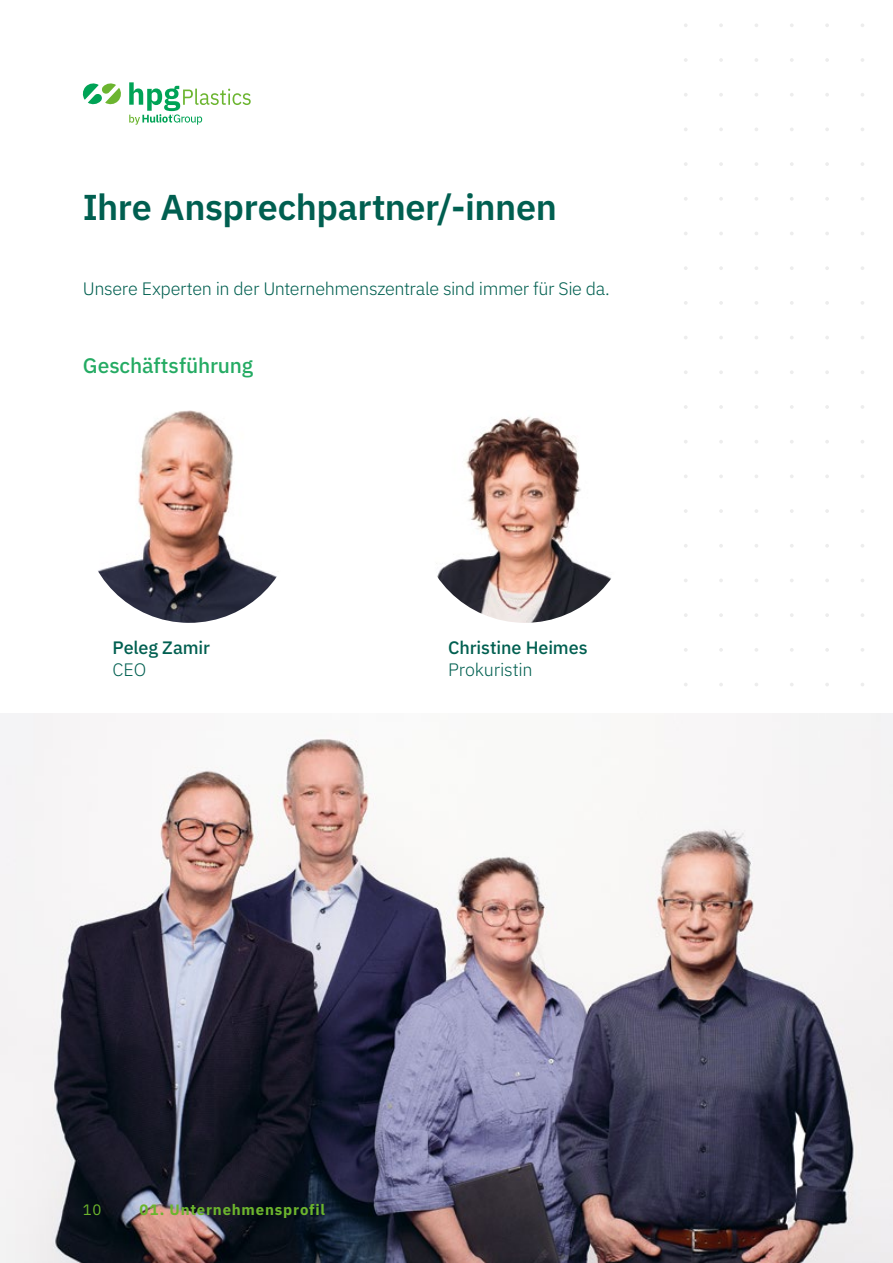
<style>
.page{position:relative;width:893px;height:1263px;background:#fff}
.page>*{position:absolute;margin:0;border:0;box-sizing:border-box;transform-origin:0 0}
.Head_product{font:600 36px "IBM Plex Sans";letter-spacing:-.01em;color:#005f50}
.Einleser{font:500 21px "IBM Plex Sans";letter-spacing:-.005em;color:#24ab63}
.Einleser-2{font:300 18px "IBM Plex Sans";letter-spacing:-.02em;color:#005f50}
.Einleser-3{font:500 18px/21.6px "IBM Plex Sans";letter-spacing:-.01em;color:#005f50}
.t1{font:700 15px "IBM Plex Sans";letter-spacing:.055em;color:#6cb52d}
.t2{font:15px "IBM Plex Sans";color:#6cb52d}
.s1{font-weight:300}
</style>
<div class="page">
<img style="left:83px;top:410px;width:212px;height:213px;border-radius:106px">
<img style="left:418px;top:410px;width:213px;height:213px;border-radius:106px">
<svg style="left:719px;top:58px;width:4px;height:4px"></svg>
<svg style="left:790px;top:58px;width:4px;height:4px"></svg>
<svg style="left:825px;top:58px;width:4px;height:4px"></svg>
<svg style="left:719px;top:301px;width:4px;height:4px"></svg>
<svg style="left:825px;top:301px;width:4px;height:4px"></svg>
<svg style="left:719px;top:266px;width:4px;height:4px"></svg>
<svg style="left:719px;top:162px;width:4px;height:4px"></svg>
<svg style="left:825px;top:162px;width:4px;height:4px"></svg>
<svg style="left:719px;top:405px;width:4px;height:4px"></svg>
<svg style="left:825px;top:405px;width:4px;height:4px"></svg>
<svg style="left:719px;top:509px;width:4px;height:4px"></svg>
<svg style="left:825px;top:509px;width:4px;height:4px"></svg>
<svg style="left:719px;top:613px;width:4px;height:4px"></svg>
<svg style="left:825px;top:613px;width:4px;height:4px"></svg>
<svg style="left:719px;top:648px;width:4px;height:4px"></svg>
<svg style="left:825px;top:648px;width:4px;height:4px"></svg>
<img style="left:0;top:714px;width:893px;height:549px">
<svg style="left:83px;top:83px;width:38px;height:22px"></svg>
<svg style="left:129px;top:82px;width:122px;height:43px"></svg>
<p class="Head_product" style="left:83px;top:179px;width:475px">Ihre Ansprechpartner/-innen</p>
<p class="Einleser-2" style="left:83px;top:275px;width:529px">Unsere Experten in der Unternehmenszentrale sind immer für Sie da.</p>
<p class="Einleser" style="left:83px;top:349px;width:172px">Geschäftsführung</p>
<p class="Einleser-3" style="left:113px;top:635px;width:99px">Peleg Zamir<br><span class="s1">CEO</span></p>
<p class="Einleser-3" style="left:448px;top:635px;width:141px">Christine Heimes<br><span class="s1">Prokuristin</span></p>
<p class="t2" style="left:83px;top:1198px;width:20px">10</p>
<p class="t1" style="left:139px;top:1198px;width:187px">01. Unternehmensprofil</p>
</div>
